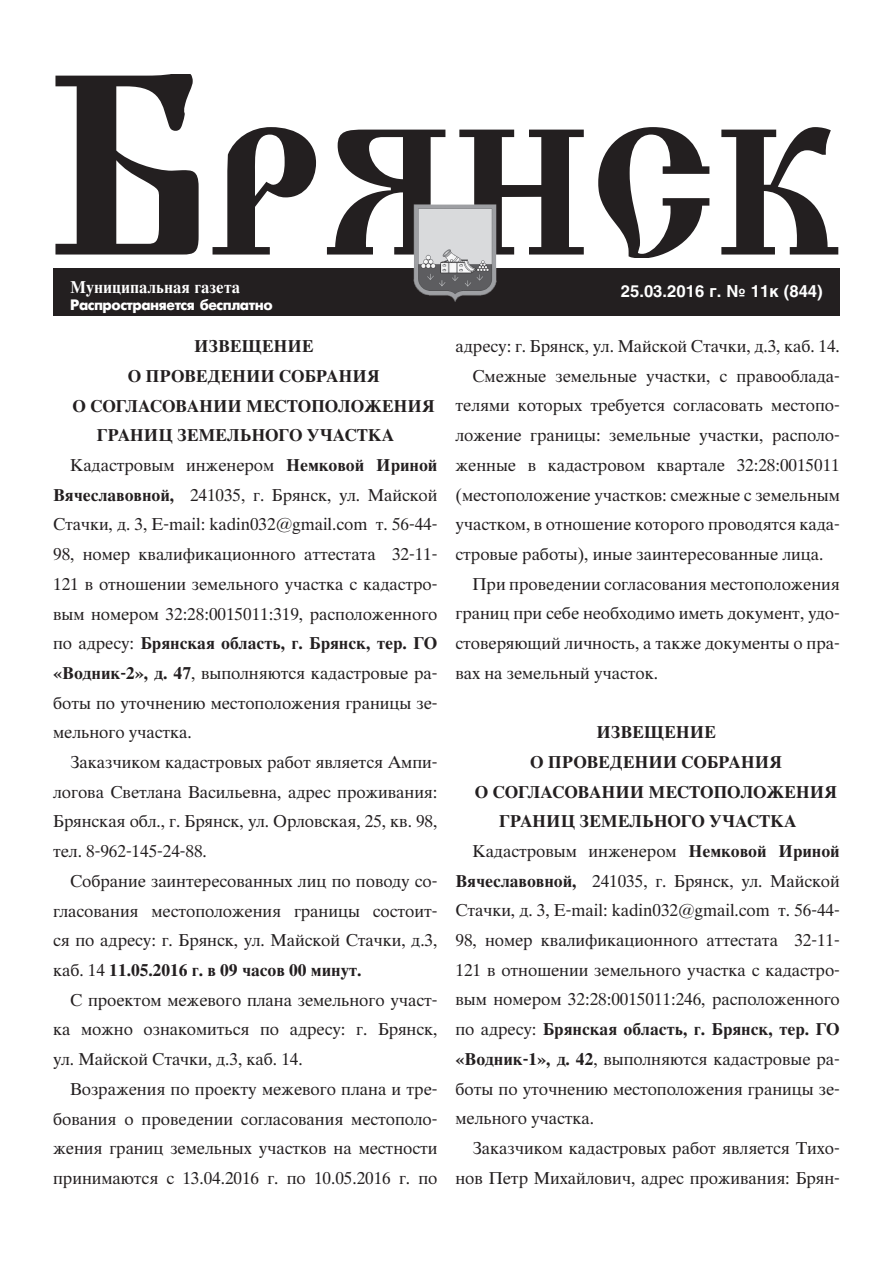
<style>
.page{position:relative;width:893px;height:1263px;background:#fff}
.page>*{position:absolute;margin:0;border:0;box-sizing:border-box;transform-origin:0 0}
.Основной_текст{font:16.5px/29.7px "Thames";letter-spacing:-.005em;color:#231f20;text-align:justify}
.Основной_текст-2{font:700 16.5px/29.7px "Thames";letter-spacing:-.005em;color:#231f20}
.t1{font:700 16.5px "Helios";color:#fff}
.t2{font:700 16.5px "Thames";color:#fff;scale:.95 1}
.t3{font:15px "Futuris Extra C";letter-spacing:-.03em;color:#fff}
.s1{font-weight:700}
</style>
<div class="page">
<div style="left:53px;top:268px;width:787px;height:47px;background:#231f20"></div>
<svg style="left:55px;top:74px;width:144px;height:181px"></svg>
<svg style="left:213px;top:127px;width:103px;height:128px"></svg>
<svg style="left:327px;top:130px;width:118px;height:125px"></svg>
<svg style="left:459px;top:130px;width:125px;height:125px"></svg>
<svg style="left:598px;top:127px;width:111px;height:130px"></svg>
<svg style="left:721px;top:127px;width:117px;height:128px"></svg>
<img style="left:400px;top:190px;width:109px;height:112px">
<p class="t2" style="left:70px;top:277px;width:181px">Муниципальная газета</p>
<p class="t1" style="left:621px;top:282px;width:203px">25.03.2016 г. № 11к (844)</p>
<p class="t3" style="left:70px;top:296px;width:204px">Распространяется бесплатно</p>
<p class="Основной_текст-2" style="left:194px;top:331px;width:121px">ИЗВЕЩЕНИЕ</p>
<p class="Основной_текст-2" style="left:128px;top:361px;width:254px">О ПРОВЕДЕНИИ СОБРАНИЯ</p>
<p class="Основной_текст-2" style="left:97px;top:391px;width:340px;text-indent:-24px">О СОГЛАСОВАНИИ МЕСТОПОЛОЖЕНИЯ<br>ГРАНИЦ ЗЕМЕЛЬНОГО УЧАСТКА</p>
<p class="Основной_текст" style="left:53px;top:451px;width:386px;text-indent:17px">Кадастровым инженером <span class="s1">Немковой Ириной Вячеславовной,</span> 241035, г. Брянск, ул. Майской Стачки, д. 3, E-mail: kadin032@gmail.com т. 56-44- 98, номер квалификационного аттестата 32-11- 121 в отношении земельного участка с кадастро&shy;вым номером 32:28:0015011:319, расположенного по адресу: <span class="s1">Брянская область, г. Брянск, тер. ГО «Водник-2», д. 47</span>, выполняются кадастровые ра&shy;боты по уточнению местоположения границы зе&shy;мельного участка.</p>
<p class="Основной_текст" style="left:53px;top:748px;width:386px;text-indent:17px">Заказчиком кадастровых работ является Ампи&shy;логова Светлана Васильевна, адрес проживания:<br>Брянская обл., г. Брянск, ул. Орловская, 25, кв. 98, тел. 8-962-145-24-88.</p>
<p class="Основной_текст" style="left:53px;top:866px;width:386px;text-indent:17px">Собрание заинтересованных лиц по поводу со&shy;гласования местоположения границы состоит&shy;ся по адресу: г. Брянск, ул. Майской Стачки, д.3, каб. 14 <span class="s1">11.05.2016 г. в 09 часов 00 минут.</span></p>
<p class="Основной_текст" style="left:53px;top:985px;width:386px;text-indent:17px">С проектом межевого плана земельного участ&shy;ка можно ознакомиться по адресу: г. Брянск, ул. Майской Стачки, д.3, каб. 14.</p>
<p class="Основной_текст" style="left:53px;top:1074px;width:386px;text-indent:17px">Возражения по проекту межевого плана и тре&shy;бования о проведении согласования местополо&shy;жения границ земельных участков на местности принимаются с 13.04.2016 г. по 10.05.2016 г. по</p>
<p class="Основной_текст" style="left:455px;top:332px;width:386px">адресу: г. Брянск, ул. Майской Стачки, д.3, каб. 14.</p>
<p class="Основной_текст" style="left:455px;top:361px;width:386px;text-indent:17px">Смежные земельные участки, с правооблада&shy;телями которых требуется согласовать местопо&shy;ложение границы: земельные участки, располо&shy;женные в кадастровом квартале 32:28:0015011 (местоположение участков: смежные с земельным участком, в отношение которого проводятся када&shy;стровые работы), иные заинтересованные лица.</p>
<p class="Основной_текст" style="left:455px;top:569px;width:386px;text-indent:17px">При проведении согласования местоположения границ при себе необходимо иметь документ, удо&shy;стоверяющий личность, а также документы о пра&shy;вах на земельный участок.</p>
<p class="Основной_текст-2" style="left:596px;top:717px;width:121px">ИЗВЕЩЕНИЕ</p>
<p class="Основной_текст-2" style="left:530px;top:747px;width:254px">О ПРОВЕДЕНИИ СОБРАНИЯ</p>
<p class="Основной_текст-2" style="left:499px;top:777px;width:340px;text-indent:-24px">О СОГЛАСОВАНИИ МЕСТОПОЛОЖЕНИЯ<br>ГРАНИЦ ЗЕМЕЛЬНОГО УЧАСТКА</p>
<p class="Основной_текст" style="left:455px;top:836px;width:386px;text-indent:17px">Кадастровым инженером <span class="s1">Немковой Ириной Вячеславовной,</span> 241035, г. Брянск, ул. Майской Стачки, д. 3, E-mail: kadin032@gmail.com т. 56-44- 98, номер квалификационного аттестата 32-11- 121 в отношении земельного участка с кадастро&shy;вым номером 32:28:0015011:246, расположенного по адресу: <span class="s1">Брянская область, г. Брянск, тер. ГО «Водник-1», д. 42</span>, выполняются кадастровые ра&shy;боты по уточнению местоположения границы зе&shy;мельного участка.</p>
<p class="Основной_текст" style="left:455px;top:1133px;width:386px;text-align:right">Заказчиком кадастровых работ является Тихо&shy;нов Петр Михайлович, адрес проживания: Брян-</p>
</div>
